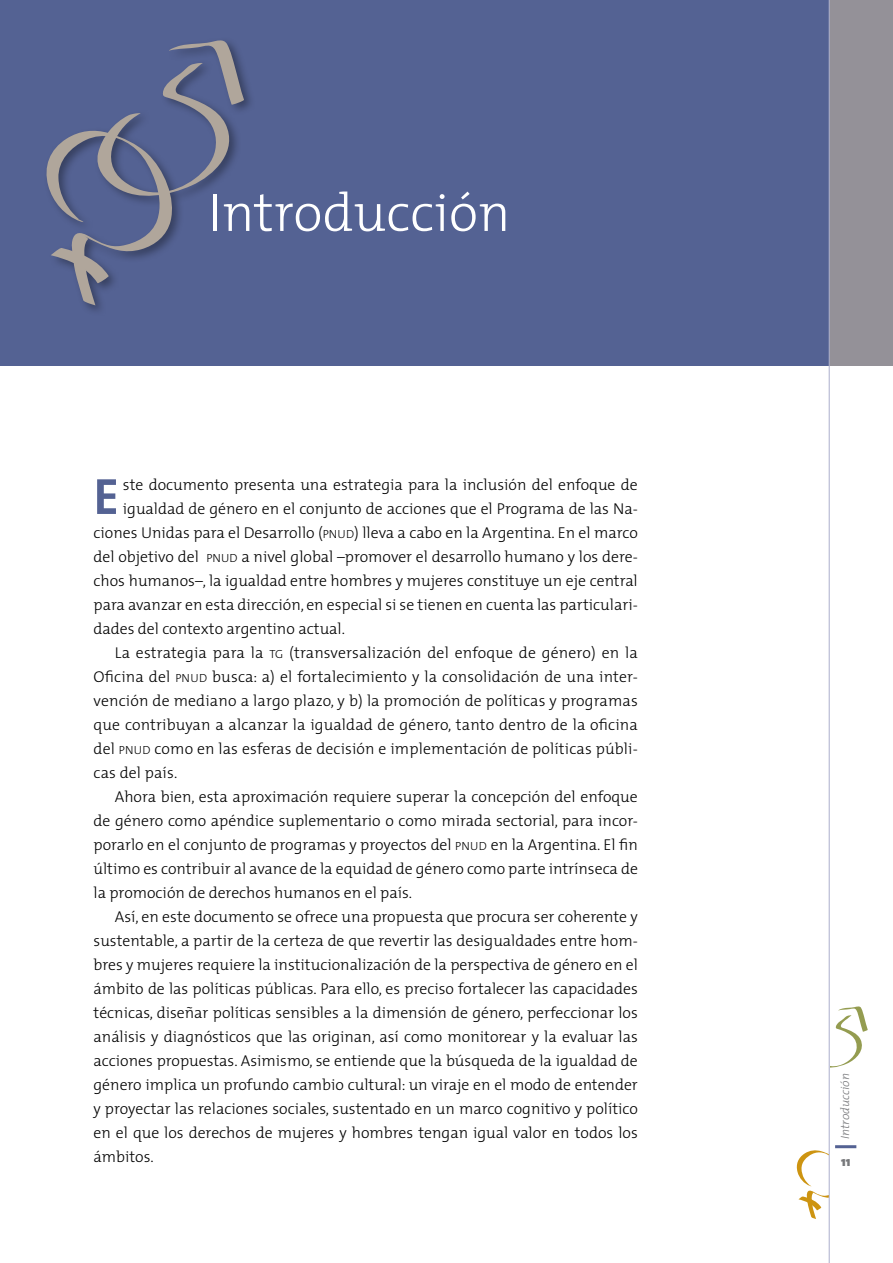
<style>
.page{position:relative;width:893px;height:1263px;background:#fff}
.page>*{position:absolute;margin:0;border:0;box-sizing:border-box;transform-origin:0 0}
.t1{font:300 54px "The Mix";color:#fff}
.t2{font:700 51.3px "The Mix";color:#546293}
.t3{font:300 15.75px "The Mix";color:#000}
.t4{font:900 13.5px "The Mix";color:#77787b}
.t5{font:italic 300 12px "The Mix";color:#77787b}
.s1{font-size:11.85px}
</style>
<div class="page">
<hr style="left:835px;top:1145px;width:21px;height:3px;background:#546293">
<svg style="left:796px;top:1149px;width:33px;height:70px"></svg>
<svg style="left:830px;top:1006px;width:38px;height:62px"></svg>
<div style="left:0;top:0;width:893px;height:366px;background:#546293"></div>
<div style="left:829px;top:0;width:64px;height:366px;background:#949198"></div>
<svg style="left:46px;top:40px;width:198px;height:265px"></svg>
<hr style="left:829px;top:0;width:1px;height:1263px;background:#abafcc">
<h1 class="t1" style="left:208px;top:168px;width:304px">Introducción</h1>
<h2 class="t2" style="left:94px;top:454px;width:27px">E</h2>
<p class="t3" style="left:123px;top:472px;width:516px">ste documento presenta una estrategia para la inclusión del enfoque de</p>
<p class="t3" style="left:123px;top:496px;width:516px">igualdad de género en el conjunto de acciones que el Programa de las Na-</p>
<p class="t3" style="left:94px;top:520px;width:546px">ciones Unidas para el Desarrollo (<span class="s1">PNUD</span>) lleva a cabo en la Argentina. En el marco</p>
<p class="t3" style="left:94px;top:544px;width:546px">del objetivo del <span class="s1">PNUD</span> a nivel global –promover el desarrollo humano y los dere-</p>
<p class="t3" style="left:94px;top:568px;width:546px">chos humanos–, la igualdad entre hombres y mujeres constituye un eje central</p>
<p class="t3" style="left:94px;top:592px;width:546px">para avanzar en esta dirección, en especial si se tienen en cuenta las particulari-</p>
<p class="t3" style="left:94px;top:616px;width:253px">dades del contexto argentino actual.</p>
<p class="t3" style="left:115px;top:640px;width:524px">La estrategia para la <span class="s1">TG</span> (transversalización del enfoque de género) en la</p>
<p class="t3" style="left:94px;top:664px;width:546px">Oficina del <span class="s1">PNUD</span> busca: a) el fortalecimiento y la consolidación de una inter-</p>
<p class="t3" style="left:94px;top:688px;width:546px">vención de mediano a largo plazo, y b) la promoción de políticas y programas</p>
<p class="t3" style="left:94px;top:712px;width:546px">que contribuyan a alcanzar la igualdad de género, tanto dentro de la oficina</p>
<p class="t3" style="left:94px;top:736px;width:546px">del <span class="s1">PNUD</span> como en las esferas de decisión e implementación de políticas públi-</p>
<p class="t3" style="left:94px;top:760px;width:85px">cas del país.</p>
<p class="t3" style="left:115px;top:784px;width:524px">Ahora bien, esta aproximación requiere superar la concepción del enfoque</p>
<p class="t3" style="left:94px;top:808px;width:546px">de género como apéndice suplementario o como mirada sectorial, para incor-</p>
<p class="t3" style="left:94px;top:832px;width:546px">porarlo en el conjunto de programas y proyectos del <span class="s1">PNUD</span> en la Argentina. El fin</p>
<p class="t3" style="left:94px;top:856px;width:546px">último es contribuir al avance de la equidad de género como parte intrínseca de</p>
<p class="t3" style="left:94px;top:880px;width:320px">la promoción de derechos humanos en el país.</p>
<p class="t3" style="left:115px;top:904px;width:525px">Así, en este documento se ofrece una propuesta que procura ser coherente y</p>
<p class="t3" style="left:94px;top:928px;width:546px">sustentable, a partir de la certeza de que revertir las desigualdades entre hom-</p>
<p class="t3" style="left:94px;top:952px;width:546px">bres y mujeres requiere la institucionalización de la perspectiva de género en el</p>
<p class="t3" style="left:94px;top:976px;width:546px">ámbito de las políticas públicas. Para ello, es preciso fortalecer las capacidades</p>
<p class="t3" style="left:94px;top:1000px;width:546px">técnicas, diseñar políticas sensibles a la dimensión de género, perfeccionar los</p>
<p class="t3" style="left:94px;top:1024px;width:546px">análisis y diagnósticos que las originan, así como monitorear y la evaluar las</p>
<p class="t3" style="left:94px;top:1048px;width:546px">acciones propuestas. Asimismo, se entiende que la búsqueda de la igualdad de</p>
<p class="t3" style="left:94px;top:1072px;width:546px">género implica un profundo cambio cultural: un viraje en el modo de entender</p>
<p class="t3" style="left:94px;top:1096px;width:546px">y proyectar las relaciones sociales, sustentado en un marco cognitivo y político</p>
<p class="t3" style="left:94px;top:1120px;width:546px">en el que los derechos de mujeres y hombres tengan igual valor en todos los</p>
<p class="t3" style="left:94px;top:1144px;width:62px">ámbitos.</p>
<p class="t5" style="left:835px;top:1139px;width:67px;rotate:-90deg">Introducción</p>
<p class="t4" style="left:841px;top:1150px;width:11px">11</p>
</div>
